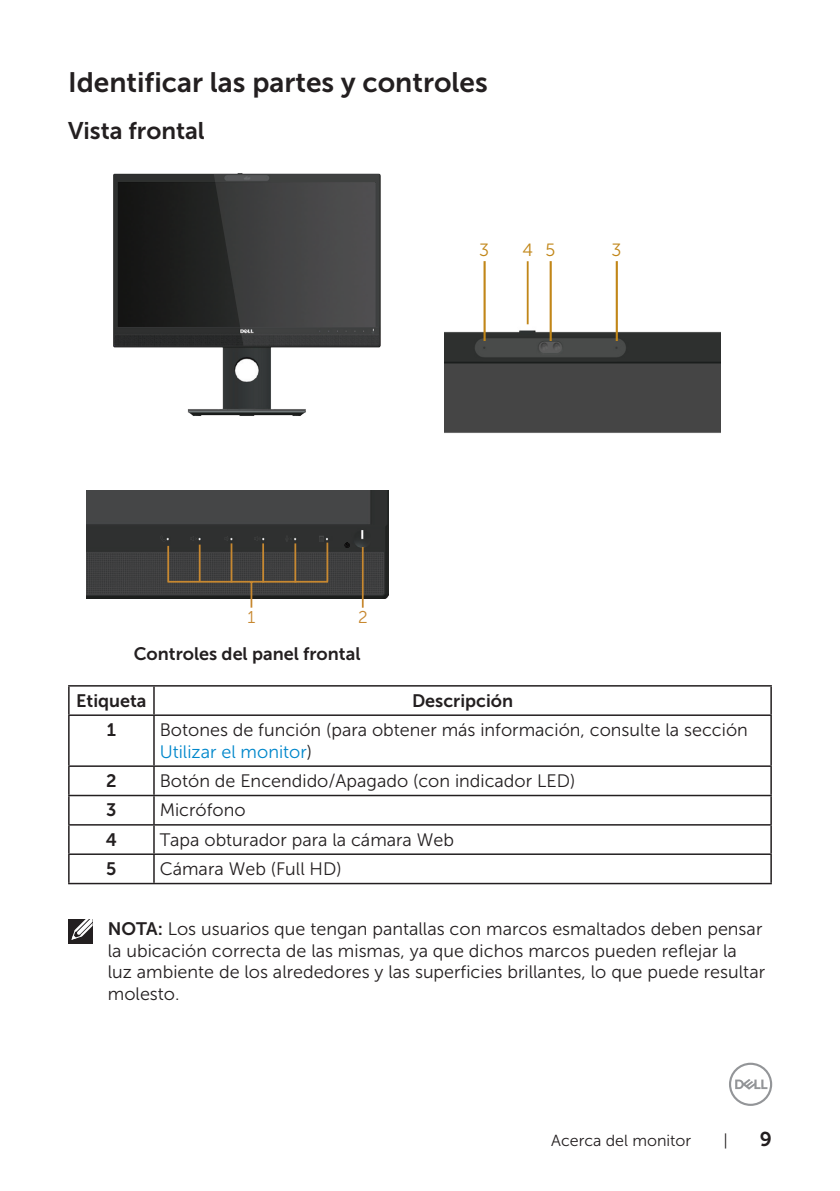
<style>
.page{position:relative;width:840px;height:1191px;background:#fff}
.page>*{position:absolute;margin:0;border:0;box-sizing:border-box;transform-origin:0 0}
.Head_2{font:28px "Museo Sans For Dell 700";color:#231f20}
.Head_3{font:24px "Museo Sans For Dell 700";color:#231f20}
.t1{font:20px "Museo Sans For Dell 700";color:#231f20}
.text{font:18px/21.6px "Museo Sans For Dell 300";color:#231f20}
.text-2{font:18px "Museo Sans For Dell 700";color:#231f20}
.t2{font:17.8px "Museo Sans For Dell 300";color:#c18618}
.t3{font:17px "Museo Sans For Dell 300";color:#c78830}
.t4{font:16px "Museo Sans For Dell 300";color:#231f20}
.s1{color:#0087cb}
.s2{font-family:"Museo Sans For Dell 700"}
</style>
<div class="page">
<svg style="left:729px;top:1062px;width:42px;height:44px"></svg>
<img style="left:113px;top:173px;width:268px;height:243px">
<img style="left:119px;top:182px;width:94px;height:144px">
<svg style="left:213px;top:173px;width:166px;height:172px;background:#424243"></svg>
<hr style="left:526px;top:261px;width:2px;height:63px;background:#c18618">
<img style="left:444px;top:325px;width:276px;height:108px">
<hr style="left:549px;top:261px;width:2px;height:80px;background:#c18618">
<hr style="left:483px;top:261px;width:2px;height:80px;background:#c18618">
<hr style="left:615px;top:261px;width:2px;height:80px;background:#c18618">
<img style="left:86px;top:490px;width:302px;height:108px">
<hr style="left:230px;top:543px;width:2px;height:39px;background:#c78830">
<hr style="left:262px;top:543px;width:2px;height:39px;background:#c78830">
<hr style="left:294px;top:543px;width:2px;height:39px;background:#c78830">
<hr style="left:199px;top:544px;width:1px;height:37px;background:#c78830">
<hr style="left:361px;top:547px;width:2px;height:60px;background:#c78830">
<hr style="left:167px;top:546px;width:2px;height:35px;background:#c78830">
<hr style="left:326px;top:542px;width:2px;height:40px;background:#c78830">
<hr style="left:167px;top:581px;width:161px;height:1px;background:#c78830">
<hr style="left:250px;top:582px;width:2px;height:25px;background:#c78830">
<svg style="left:160px;top:535px;width:6px;height:6px"></svg>
<svg style="left:319px;top:535px;width:5px;height:7px"></svg>
<svg style="left:190px;top:536px;width:7px;height:5px"></svg>
<svg style="left:285px;top:535px;width:7px;height:7px"></svg>
<svg style="left:254px;top:536px;width:7px;height:5px"></svg>
<svg style="left:224px;top:536px;width:5px;height:5px"></svg>
<svg style="left:344px;top:542px;width:5px;height:6px"></svg>
<hr style="left:68px;top:685px;width:86px;height:1px;background:#231f20">
<hr style="left:68px;top:686px;width:2px;height:28px;background:#231f20">
<hr style="left:154px;top:685px;width:617px;height:1px;background:#231f20">
<hr style="left:153px;top:686px;width:2px;height:28px;background:#231f20">
<svg style="left:770px;top:686px;width:1px;height:28px"></svg>
<hr style="left:68px;top:714px;width:86px;height:2px;background:#231f20">
<hr style="left:68px;top:716px;width:2px;height:49px;background:#231f20">
<hr style="left:154px;top:714px;width:617px;height:2px;background:#231f20">
<hr style="left:153px;top:716px;width:2px;height:49px;background:#231f20">
<hr style="left:770px;top:716px;width:1px;height:49px;background:#231f20">
<hr style="left:68px;top:765px;width:86px;height:2px;background:#231f20">
<hr style="left:68px;top:767px;width:2px;height:27px;background:#231f20">
<hr style="left:154px;top:765px;width:617px;height:2px;background:#231f20">
<hr style="left:153px;top:767px;width:2px;height:27px;background:#231f20">
<hr style="left:68px;top:796px;width:2px;height:28px;background:#231f20">
<hr style="left:153px;top:796px;width:2px;height:28px;background:#231f20">
<hr style="left:68px;top:825px;width:2px;height:28px;background:#231f20">
<hr style="left:153px;top:825px;width:2px;height:28px;background:#231f20">
<hr style="left:68px;top:855px;width:2px;height:27px;background:#231f20">
<hr style="left:153px;top:855px;width:2px;height:27px;background:#231f20">
<svg style="left:770px;top:767px;width:1px;height:115px"></svg>
<hr style="left:68px;top:794px;width:86px;height:2px;background:#231f20">
<hr style="left:68px;top:824px;width:86px;height:1px;background:#231f20">
<hr style="left:68px;top:853px;width:86px;height:2px;background:#231f20">
<hr style="left:68px;top:882px;width:86px;height:2px;background:#231f20">
<hr style="left:154px;top:794px;width:617px;height:2px;background:#231f20">
<hr style="left:154px;top:824px;width:617px;height:1px;background:#231f20">
<hr style="left:154px;top:853px;width:617px;height:2px;background:#231f20">
<hr style="left:154px;top:882px;width:617px;height:2px;background:#231f20">
<div style="left:68px;top:919px;width:24px;height:24px;background:#231f20"></div>
<svg style="left:71px;top:919px;width:22px;height:21px"></svg>
<p class="Head_2" style="left:68px;top:67px;width:421px">Identificar las partes y controles</p>
<p class="Head_3" style="left:68px;top:117px;width:138px">Vista frontal</p>
<p class="t2" style="left:479px;top:240px;width:11px">3</p>
<p class="t2" style="left:522px;top:240px;width:34px">4 5</p>
<p class="t2" style="left:611px;top:240px;width:11px">3</p>
<p class="t3" style="left:247px;top:608px;width:9px">1</p>
<p class="t3" style="left:358px;top:608px;width:11px">2</p>
<p class="text-2" style="left:134px;top:643px;width:228px">Controles del panel frontal</p>
<p class="text-2" style="left:76px;top:690px;width:72px">Etiqueta</p>
<p class="text-2" style="left:412px;top:690px;width:102px">Descripción</p>
<p class="text-2" style="left:107px;top:720px;width:11px">1</p>
<p class="text" style="left:159px;top:719px;width:589px">Botones de función (para obtener más información, consulte la sección<br><span class="s1">Utilizar el monitor</span>)</p>
<p class="text-2" style="left:106px;top:771px;width:12px">2</p>
<p class="text" style="left:159px;top:770px;width:417px">Botón de Encendido/Apagado (con indicador LED)</p>
<p class="text-2" style="left:106px;top:800px;width:12px">3</p>
<p class="text" style="left:159px;top:799px;width:87px">Micrófono</p>
<p class="text-2" style="left:106px;top:829px;width:13px">4</p>
<p class="text" style="left:159px;top:829px;width:296px">Tapa obturador para la cámara Web</p>
<p class="text-2" style="left:106px;top:859px;width:12px">5</p>
<p class="text" style="left:159px;top:858px;width:183px">Cámara Web (Full HD)</p>
<p class="text" style="left:108px;top:918px;width:658px"><span class="s2">NOTA:</span> Los usuarios que tengan pantallas con marcos esmaltados deben pensar la ubicación correcta de las mismas, ya que dichos marcos pueden reflejar la luz ambiente de los alrededores y las superficies brillantes, lo que puede resultar molesto.</p>
<p class="t4" style="left:551px;top:1131px;width:141px">Acerca del monitor</p>
<p class="t4" style="left:723px;top:1131px;width:6px">|</p>
<p class="t1" style="left:759px;top:1127px;width:14px">9</p>
</div>
